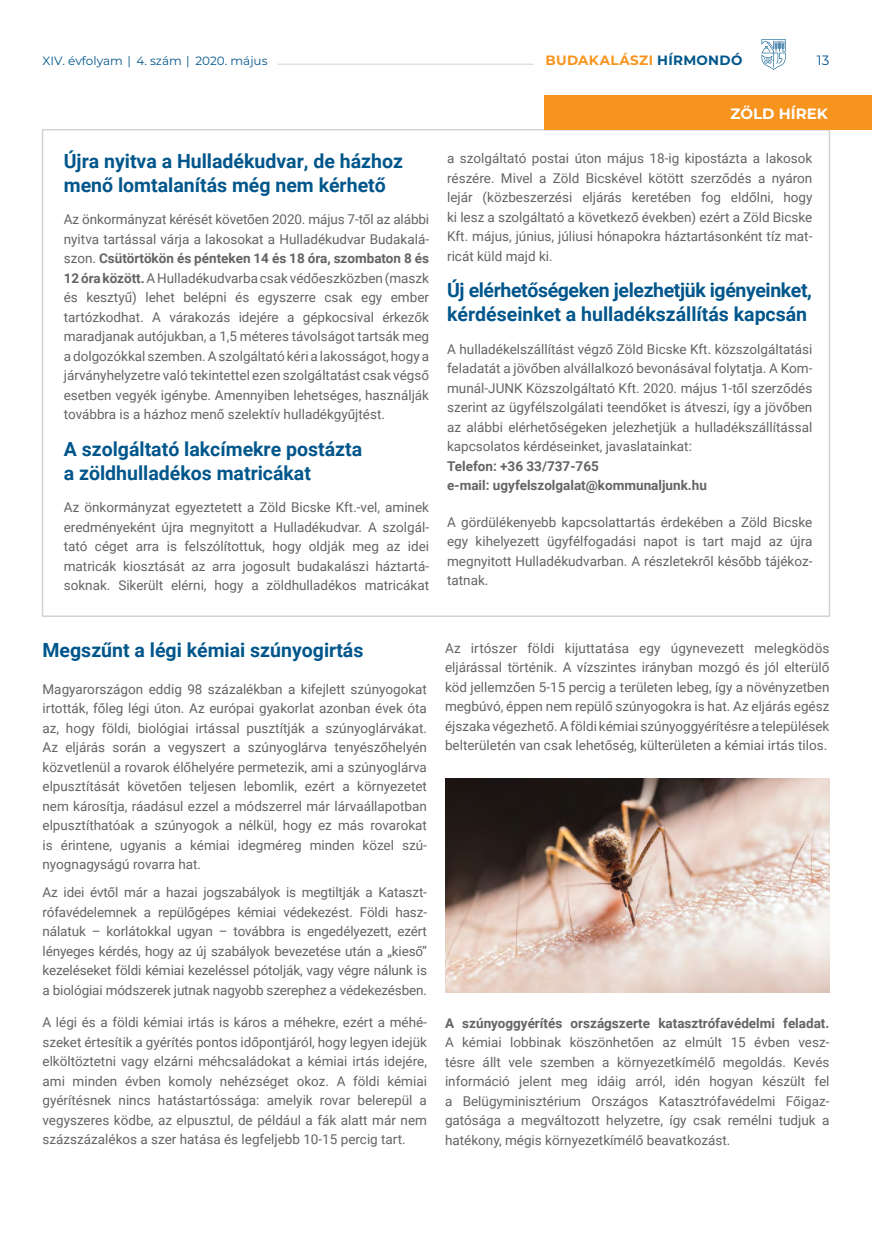
<style>
.page{position:relative;width:872px;height:1234px;background:#fff}
.page>*{position:absolute;margin:0;border:0;box-sizing:border-box;transform-origin:0 0}
.t1{font:700 19.5px/24px "Roboto";color:#00568b}
.t2{font:700 19.5px/24px "Roboto";letter-spacing:-.02em;color:#00568b}
.t3{font:700 15px "Montserrat";color:#fff}
.t4{font:13.5px/19.5px "Roboto";color:#636466;text-align:justify}
.t5{font:700 13.5px/19.5px "Roboto";color:#636466}
.t6{font:700 13.5px "Montserrat";letter-spacing:.025em;color:#f7941e}
.t7{font:13.5px "Montserrat";color:#00568b}
.t8{font:12px "Montserrat";color:#00568b}
.s1{color:#00568b}
.s2{font-weight:700}
</style>
<div class="page">
<hr style="left:277px;top:64px;width:256px;height:1px;background:#d1d3d4">
<svg style="left:761px;top:39px;width:25px;height:31px"></svg>
<img style="left:445px;top:778px;width:384px;height:214px">
<div style="left:544px;top:96px;width:328px;height:34px;background:#f7941e"></div>
<p class="t8" style="left:43px;top:52px;width:226px">XIV. évfolyam | 4. szám | 2020. május</p>
<p class="t6" style="left:545px;top:50px;width:198px">BUDAKALÁSZI <span class="s1">HÍRMONDÓ</span></p>
<p class="t7" style="left:817px;top:51px;width:14px">13</p>
<h1 class="t1" style="left:64px;top:148px;width:341px">Újra nyitva a Hulladékudvar, de házhoz menő lomtalanítás még nem kérhető</h1>
<p class="t4" style="left:64px;top:209px;width:367px">Az önkormányzat kérését követően 2020. május 7-től az alábbi nyitva tartással várja a lakosokat a Hulladékudvar Budakalá&shy;szon. <span class="s2">Csütörtökön és pénteken 14 és 18 óra, szombaton 8 és 12 óra között.</span> A Hulladékudvarba csak védőeszközben (maszk és kesztyű) lehet belépni és egyszerre csak egy ember tartózkodhat. A várakozás idejére a gépkocsival érkezők maradjanak autójukban, a 1,5 méteres távolságot tartsák meg a dolgozókkal szemben. A szolgáltató kéri a lakosságot, hogy a járványhelyzetre való tekintettel ezen szolgáltatást csak végső esetben vegyék igénybe. Amennyiben lehetséges, használják továbbra is a házhoz menő szelektív hulladékgyűjtést.</p>
<h1 class="t1" style="left:64px;top:436px;width:300px">A szolgáltató lakcímekre postázta a zöldhulladékos matricákat</h1>
<p class="t4" style="left:64px;top:497px;width:367px">Az önkormányzat egyeztetett a Zöld Bicske Kft.-vel, aminek eredményeként újra megnyitott a Hulladékudvar. A szolgál&shy;tató céget arra is felszólítottuk, hogy oldják meg az idei matricák kiosztását az arra jogosult budakalászi háztartá&shy;soknak. Sikerült elérni, hogy a zöldhulladékos matricákat</p>
<p class="t3" style="left:730px;top:103px;width:99px">ZÖLD HÍREK</p>
<p class="t4" style="left:447px;top:148px;width:367px">a szolgáltató postai úton május 18-ig kipostázta a lakosok részére. Mivel a Zöld Bicskével kötött szerződés a nyáron lejár (közbeszerzési eljárás keretében fog eldőlni, hogy ki lesz a szolgáltató a következő években) ezért a Zöld Bicske Kft. május, június, júliusi hónapokra háztartásonként tíz mat&shy;ricát küld majd ki.</p>
<h1 class="t2" style="left:447px;top:278px;width:366px">Új elérhetőségeken jelezhetjük igényeinket, kérdéseinket a hulladékszállítás kapcsán</h1>
<p class="t4" style="left:447px;top:338px;width:367px">A hulladékelszállítást végző Zöld Bicske Kft. közszolgáltatási feladatát a jövőben alvállalkozó bevonásával folytatja. A Kom&shy;munál-JUNK Közszolgáltató Kft. 2020. május 1-től szerződés szerint az ügyfélszolgálati teendőket is átveszi, így a jövőben az alábbi elérhetőségeken jelezhetjük a hulladékszállítással kapcsolatos kérdéseinket, javaslatainkat:</p>
<p class="t5" style="left:447px;top:455px;width:261px">Telefon: +36 33/737-765<br>e-mail: ugyfelszolgalat@kommunaljunk.hu</p>
<p class="t4" style="left:447px;top:511px;width:367px">A gördülékenyebb kapcsolattartás érdekében a Zöld Bicske egy kihelyezett ügyfélfogadási napot is tart majd az újra megnyitott Hulladékudvarban. A részletekről később tájékoz&shy;tatnak.</p>
<h1 class="t1" style="left:43px;top:637px;width:322px">Megszűnt a légi kémiai szúnyogirtás</h1>
<p class="t4" style="left:43px;top:678px;width:386px">Magyarországon eddig 98 százalékban a kifejlett szúnyogokat irtották, főleg légi úton. Az európai gyakorlat azonban évek óta az, hogy földi, biológiai irtással pusztítják a szúnyoglárvákat.<br>Az eljárás során a vegyszert a szúnyoglárva tenyészőhelyén közvetlenül a rovarok élőhelyére permetezik, ami a szúnyoglárva elpusztítását követően teljesen lebomlik, ezért a környezetet nem károsítja, ráadásul ezzel a módszerrel már lárvaállapotban elpusztíthatóak a szúnyogok a nélkül, hogy ez más rovarokat is érintene, ugyanis a kémiai idegméreg minden közel szú&shy;nyognagyságú rovarra hat.</p>
<p class="t4" style="left:43px;top:882px;width:386px">Az idei évtől már a hazai jogszabályok is megtiltják a Kataszt&shy;rófavédelemnek a repülőgépes kémiai védekezést. Földi hasz&shy;nálatuk – korlátokkal ugyan – továbbra is engedélyezett, ezért lényeges kérdés, hogy az új szabályok bevezetése után a „kieső” kezeléseket földi kémiai kezeléssel pótolják, vagy végre nálunk is a biológiai módszerek jutnak nagyobb szerephez a védekezésben.</p>
<p class="t4" style="left:43px;top:1011px;width:386px">A légi és a földi kémiai irtás is káros a méhekre, ezért a méhé&shy;szeket értesítik a gyérítés pontos időpontjáról, hogy legyen idejük elköltöztetni vagy elzárni méhcsaládokat a kémiai irtás idejére, ami minden évben komoly nehézséget okoz. A földi kémiai gyérítésnek nincs hatástartóssága: amelyik rovar belerepül a vegyszeres ködbe, az elpusztul, de például a fák alatt már nem százszázalékos a szer hatása és legfeljebb 10-15 percig tart.</p>
<p class="t4" style="left:445px;top:637px;width:386px">Az irtószer földi kijuttatása egy úgynevezett melegködös eljárással történik. A vízszintes irányban mozgó és jól elterülő köd jellemzően 5-15 percig a területen lebeg, így a növényzetben megbúvó, éppen nem repülő szúnyogokra is hat. Az eljárás egész éjszaka végezhető. A földi kémiai szúnyoggyérítésre a települések belterületén van csak lehetőség, külterületen a kémiai irtás tilos.</p>
<p class="t5" style="left:445px;top:1012px;width:386px">A szúnyoggyérítés országszerte katasztrófavédelmi feladat.</p>
<p class="t4" style="left:445px;top:1031px;width:386px">A kémiai lobbinak köszönhetően az elmúlt 15 évben vesz&shy;tésre állt vele szemben a környezetkímélő megoldás. Kevés információ jelent meg idáig arról, idén hogyan készült fel a Belügyminisztérium Országos Katasztrófavédelmi Főigaz&shy;gatósága a megváltozott helyzetre, így csak remélni tudjuk a hatékony, mégis környezetkímélő beavatkozást.</p>
</div>
